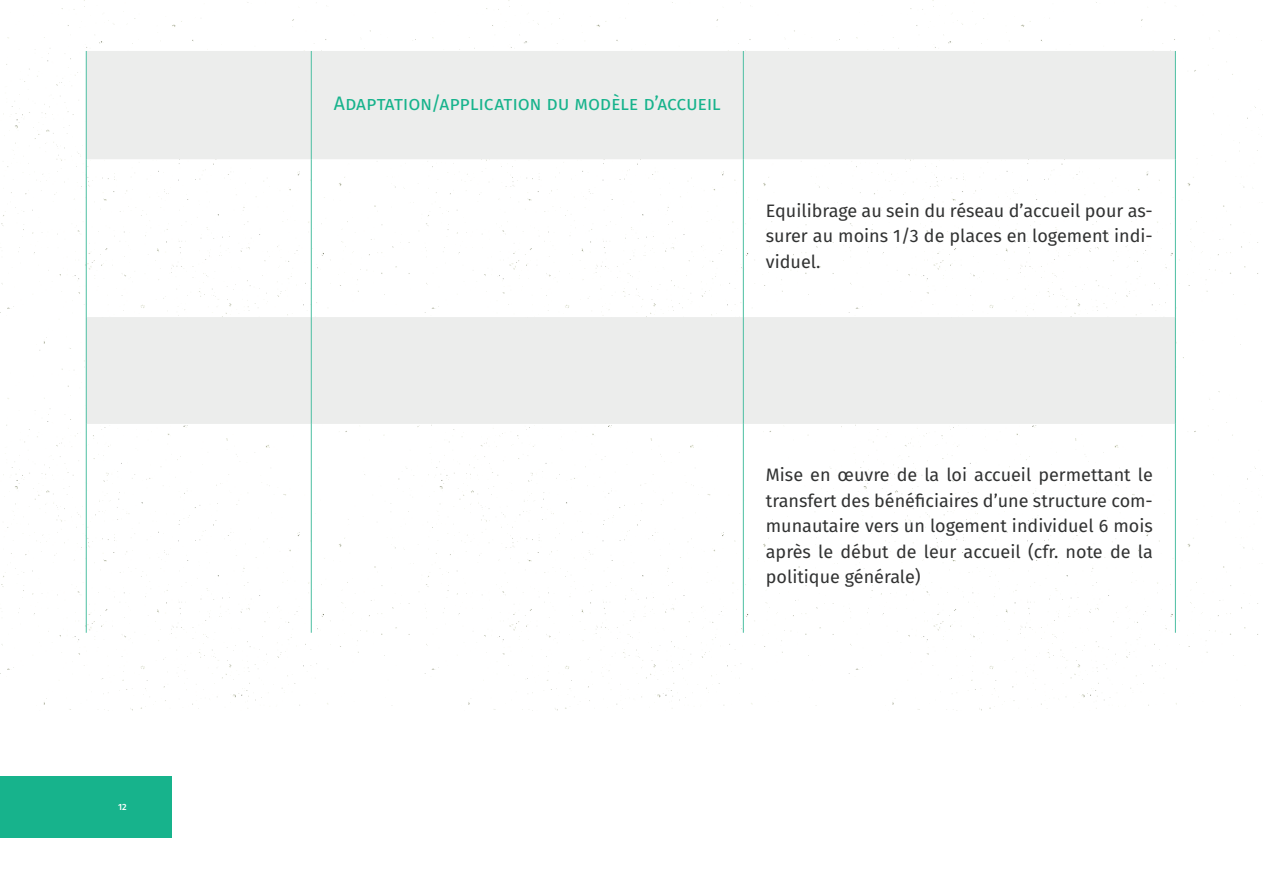
<style>
.page{position:relative;width:1263px;height:893px;background:#fff}
.page>*{position:absolute;margin:0;border:0;box-sizing:border-box;transform-origin:0 0}
.t1{font:19.5px "Fira Sans";letter-spacing:-.015em;color:#17b38c}
.t2{font:18px/25.5px "Fira Sans";color:#313232;text-align:justify}
.t3{font:500 9px "Fira Sans";color:#fff}
</style>
<div class="page">
<img style="left:0;top:0;width:419px;height:710px">
<svg style="left:87px;top:51px;width:1088px;height:373px;fill:#ecedec"></svg>
<hr style="left:743px;top:51px;width:1px;height:108px;background:#4cbfa2">
<hr style="left:743px;top:159px;width:1px;height:158px;background:#4cbfa2">
<hr style="left:743px;top:317px;width:1px;height:107px;background:#4cbfa2">
<hr style="left:743px;top:424px;width:1px;height:209px;background:#4cbfa2">
<hr style="left:86px;top:51px;width:1px;height:108px;background:#4cbfa2">
<hr style="left:311px;top:51px;width:1px;height:108px;background:#4cbfa2">
<hr style="left:1175px;top:51px;width:1px;height:108px;background:#4cbfa2">
<hr style="left:86px;top:159px;width:1px;height:158px;background:#4cbfa2">
<hr style="left:311px;top:159px;width:1px;height:158px;background:#4cbfa2">
<hr style="left:1175px;top:159px;width:1px;height:158px;background:#4cbfa2">
<hr style="left:86px;top:317px;width:1px;height:107px;background:#4cbfa2">
<hr style="left:311px;top:317px;width:1px;height:107px;background:#4cbfa2">
<hr style="left:1175px;top:317px;width:1px;height:107px;background:#4cbfa2">
<hr style="left:86px;top:424px;width:1px;height:209px;background:#4cbfa2">
<hr style="left:311px;top:424px;width:1px;height:209px;background:#4cbfa2">
<hr style="left:1175px;top:424px;width:1px;height:209px;background:#4cbfa2">
<div style="left:0;top:776px;width:172px;height:62px;background:#17b38c"></div>
<p class="t3" style="left:118px;top:800px;width:10px">12</p>
<p class="t1" style="left:334px;top:88px;width:389px">Adaptation/application du modèle d’accueil</p>
<p class="t2" style="left:766px;top:197px;width:388px">Equilibrage au sein du réseau d’accueil pour as&shy;surer au moins 1/3 de places en logement indi&shy;viduel.</p>
<p class="t2" style="left:766px;top:462px;width:389px">Mise en œuvre de la loi accueil permettant le transfert des bénéficiaires d’une structure com&shy;munautaire vers un logement individuel 6 mois après le début de leur accueil (cfr. note de la politique générale)</p>
</div>
